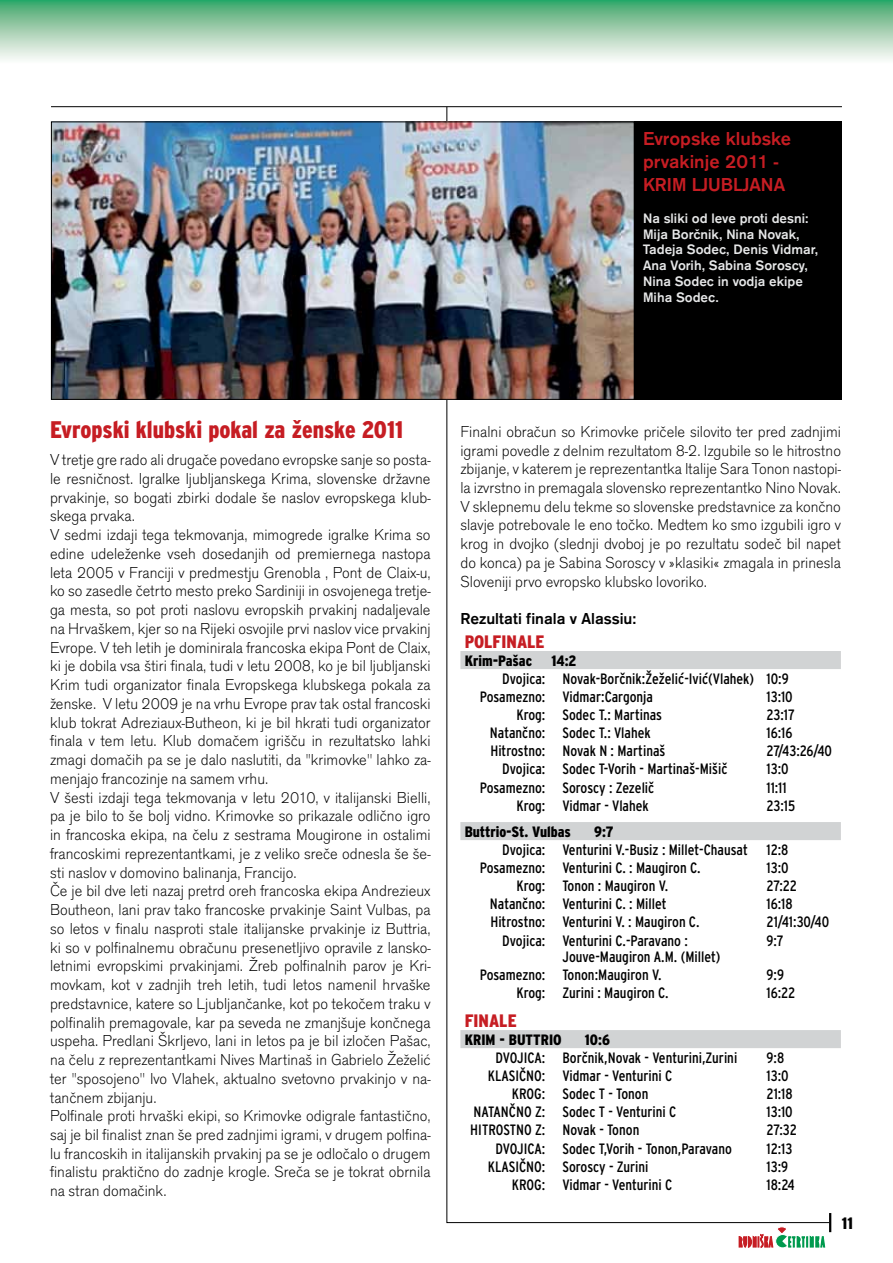
<style>
.page{position:relative;width:893px;height:1263px;background:#fff}
.page>*{position:absolute;margin:0;border:0;box-sizing:border-box;transform-origin:0 0}
.t1{font:900 24px "Interstate Cond";color:#c61d23}
.t2{font:500 19.5px/23.4px "Accius TEE";color:#c61d23}
.t3{font:900 18px "Interstate Cond";color:#c61d23}
.t4{font:16.5px/18.8px "Accius TEE Ligh";color:#000}
.t5{font:500 16.5px "Accius TEE";color:#000}
.t6{font:900 16.5px "Interstate Cond";color:#000}
.t7{font:15px/18px "Interstate Cond";color:#000}
.t8{font:900 15px "Interstate Cond";color:#000}
.t9{font:500 14.25px/15.8px "Accius TEE";color:#e6e7e8}
</style>
<div class="page">
<svg style="left:0;top:0;width:893px;height:59px;background:#9cceae"></svg>
<svg style="left:446px;top:107px;width:384px;height:1116px"></svg>
<hr style="left:51px;top:106px;width:791px;height:1px;background:#000">
<svg style="left:739px;top:1213px;width:92px;height:35px"></svg>
<svg style="left:460px;top:651px;width:381px;height:397px"></svg>
<img style="left:53px;top:124px;width:579px;height:274px">
<div style="left:51px;top:122px;width:583px;height:278px;border:1px solid #000"></div>
<div style="left:634px;top:122px;width:208px;height:278px;background:#000"></div>
<p class="t2" style="left:643px;top:127px;width:150px">Evropske klubske prvakinje 2011 -<br>KRIM LJUBLJANA</p>
<p class="t9" style="left:643px;top:211px;width:177px">Na sliki od leve proti desni:<br>Mija Borčnik, Nina Novak,<br>Tadeja Sodec, Denis Vidmar,<br>Ana Vorih, Sabina Soroscy,<br>Nina Sodec in vodja ekipe<br>Miha Sodec.</p>
<h1 class="t1" style="left:50px;top:416px;width:354px">Evropski klubski pokal za æenske 2011</h1>
<p class="t4" style="left:50px;top:450px;width:382px">V tretje gre rado ali drugače povedano evropske sanje so posta&shy;le resničnost. Igralke ljubljanskega Krima, slovenske državne prvakinje, so bogati zbirki dodale še naslov evropskega klub&shy;skega prvaka.<br>V sedmi izdaji tega tekmovanja, mimogrede igralke Krima so edine udeleženke vseh dosedanjih od premiernega nastopa leta 2005 v Franciji v predmestju Grenobla , Pont de Claix-u, ko so zasedle četrto mesto preko Sardiniji in osvojenega tretje&shy;ga mesta, so pot proti naslovu evropskih prvakinj nadaljevale na Hrvaškem, kjer so na Rijeki osvojile prvi naslov vice prvakinj Evrope. V teh letih je dominirala francoska ekipa Pont de Claix, ki je dobila vsa štiri finala, tudi v letu 2008, ko je bil ljubljanski Krim tudi organizator finala Evropskega klubskega pokala za ženske. V letu 2009 je na vrhu Evrope prav tak ostal francoski klub tokrat Adreziaux-Butheon, ki je bil hkrati tudi organizator finala v tem letu. Klub domačem igrišču in rezultatsko lahki zmagi domačih pa se je dalo naslutiti, da ''krimovke'' lahko za&shy;menjajo francozinje na samem vrhu.<br>V šesti izdaji tega tekmovanja v letu 2010, v italijanski Bielli, pa je bilo to še bolj vidno. Krimovke so prikazale odlično igro in francoska ekipa, na čelu z sestrama Mougirone in ostalimi francoskimi reprezentantkami, je z veliko sreče odnesla še še&shy;sti naslov v domovino balinanja, Francijo.<br>Če je bil dve leti nazaj pretrd oreh francoska ekipa Andrezieux Boutheon, lani prav tako francoske prvakinje Saint Vulbas, pa so letos v finalu nasproti stale italijanske prvakinje iz Buttria, ki so v polfinalnemu obračunu presenetljivo opravile z lansko&shy;letnimi evropskimi prvakinjami. Žreb polfinalnih parov je Kri&shy;movkam, kot v zadnjih treh letih, tudi letos namenil hrvaške predstavnice, katere so Ljubljančanke, kot po tekočem traku v polfinalih premagovale, kar pa seveda ne zmanjšuje končnega uspeha. Predlani Škrljevo, lani in letos pa je bil izločen Pašac, na čelu z reprezentantkami Nives Martinaš in Gabrielo Žeželić ter ''sposojeno'' Ivo Vlahek, aktualno svetovno prvakinjo v na&shy;tančnem zbijanju.<br>Polfinale proti hrvaški ekipi, so Krimovke odigrale fantastično, saj je bil finalist znan še pred zadnjimi igrami, v drugem polfina&shy;lu francoskih in italijanskih prvakinj pa se je odločalo o drugem finalistu praktično do zadnje krogle. Sreča se je tokrat obrnila na stran domačink.</p>
<p class="t4" style="left:460px;top:422px;width:382px;text-align:justify">Finalni obračun so Krimovke pričele silovito ter pred zadnjimi igrami povedle z delnim rezultatom 8-2. Izgubile so le hitrostno zbijanje, v katerem je reprezentantka Italije Sara Tonon nastopi&shy;la izvrstno in premagala slovensko reprezentantko Nino Novak.<br>V sklepnemu delu tekme so slovenske predstavnice za končno slavje potrebovale le eno točko. Medtem ko smo izgubili igro v krog in dvojko (slednji dvoboj je po rezultatu sodeč bil napet do konca) pa je Sabina Soroscy v »klasiki« zmagala in prinesla Sloveniji prvo evropsko klubsko lovoriko.</p>
<p class="t5" style="left:460px;top:610px;width:177px">Rezultati finala v Alassiu:</p>
<p class="t3" style="left:465px;top:632px;width:53px">POLFINALE</p>
<p class="t8" style="left:465px;top:652px;width:69px">Krim-Paπac</p>
<p class="t8" style="left:552px;top:652px;width:27px">14:2</p>
<p class="t7" style="left:480px;top:670px;width:310px;text-indent:23px">Dvojica: Novak-BorËnik:ÆeæeliÊ-IviÊ(Vlahek) 10:9<br>Posamezno: Vidmar:Cargonja</p>
<p class="t7" style="left:767px;top:688px;width:28px">13:10</p>
<p class="t7" style="left:516px;top:706px;width:147px">Krog: Sodec T.: Martinas</p>
<p class="t7" style="left:767px;top:706px;width:30px">23:17</p>
<p class="t7" style="left:490px;top:724px;width:162px">NatanËno: Sodec T.: Vlahek</p>
<p class="t7" style="left:767px;top:724px;width:27px">16:16</p>
<p class="t7" style="left:490px;top:742px;width:176px">Hitrostno: Novak N : Martinaπ</p>
<p class="t7" style="left:767px;top:742px;width:67px">27/43:26/40</p>
<p class="t7" style="left:502px;top:760px;width:227px">Dvojica: Sodec T-Vorih - Martinaπ-MiπiË</p>
<p class="t7" style="left:767px;top:760px;width:24px">13:0</p>
<p class="t7" style="left:480px;top:778px;width:176px">Posamezno: Soroscy : ZezeliË</p>
<p class="t7" style="left:767px;top:778px;width:21px">11:11</p>
<p class="t7" style="left:516px;top:796px;width:134px">Krog: Vidmar - Vlahek</p>
<p class="t7" style="left:767px;top:796px;width:30px">23:15</p>
<p class="t8" style="left:465px;top:823px;width:108px">Buttrio-St. Vulbas</p>
<p class="t8" style="left:594px;top:823px;width:21px">9:7</p>
<p class="t7" style="left:480px;top:841px;width:310px;text-indent:23px">Dvojica: Venturini V.-Busiz : Millet-Chausat 12:8<br>Posamezno: Venturini C. : Maugiron C.</p>
<p class="t7" style="left:767px;top:859px;width:24px">13:0</p>
<p class="t7" style="left:516px;top:877px;width:153px">Krog: Tonon : Maugiron V.</p>
<p class="t7" style="left:767px;top:877px;width:32px">27:22</p>
<p class="t7" style="left:490px;top:895px;width:178px">NatanËno: Venturini C. : Millet</p>
<p class="t7" style="left:767px;top:895px;width:27px">16:18</p>
<p class="t7" style="left:490px;top:913px;width:211px">Hitrostno: Venturini V. : Maugiron C.</p>
<p class="t7" style="left:767px;top:913px;width:64px">21/41:30/40</p>
<p class="t7" style="left:562px;top:932px;width:159px;line-height:16.5px;text-indent:-60px">Dvojica: Venturini C.-Paravano :<br>Jouve-Maugiron A.M. (Millet)</p>
<p class="t7" style="left:767px;top:931px;width:18px">9:7</p>
<p class="t7" style="left:480px;top:966px;width:183px">Posamezno: Tonon:Maugiron V.</p>
<p class="t7" style="left:767px;top:966px;width:19px">9:9</p>
<p class="t7" style="left:516px;top:984px;width:154px">Krog: Zurini : Maugiron C.</p>
<p class="t7" style="left:767px;top:984px;width:30px">16:22</p>
<p class="t3" style="left:465px;top:1011px;width:25px">FINALE</p>
<p class="t8" style="left:465px;top:1031px;width:98px">KRIM - BUTTRIO</p>
<p class="t8" style="left:585px;top:1031px;width:27px">10:6</p>
<p class="t7" style="left:495px;top:1049px;width:243px">DVOJICA: BorËnik,Novak - Venturini,Zurini</p>
<p class="t7" style="left:767px;top:1049px;width:19px">9:8</p>
<p class="t7" style="left:488px;top:1067px;width:186px">KLASI»NO: Vidmar - Venturini C</p>
<p class="t7" style="left:767px;top:1067px;width:24px">13:0</p>
<p class="t7" style="left:512px;top:1085px;width:138px">KROG: Sodec T - Tonon</p>
<p class="t7" style="left:767px;top:1085px;width:28px">21:18</p>
<p class="t7" style="left:474px;top:1103px;width:8px">NATAN</p>
<p class="t7" style="left:509px;top:1103px;width:169px">»NO Z: Sodec T - Venturini C</p>
<p class="t7" style="left:767px;top:1103px;width:28px">13:10</p>
<p class="t7" style="left:470px;top:1121px;width:15px">HITRO</p>
<p class="t7" style="left:503px;top:1121px;width:137px">STNO Z: Novak - Tonon</p>
<p class="t7" style="left:767px;top:1121px;width:32px">27:32</p>
<p class="t7" style="left:495px;top:1139px;width:238px">DVOJICA: Sodec T,Vorih - Tonon,Paravano</p>
<p class="t7" style="left:767px;top:1139px;width:27px">12:13</p>
<p class="t7" style="left:488px;top:1157px;width:162px">KLASI»NO: Soroscy - Zurini</p>
<p class="t7" style="left:767px;top:1157px;width:23px">13:9</p>
<p class="t7" style="left:512px;top:1175px;width:162px">KROG: Vidmar - Venturini C</p>
<p class="t7" style="left:767px;top:1175px;width:30px">18:24</p>
<p class="t6" style="left:842px;top:1214px;width:12px">11</p>
</div>
